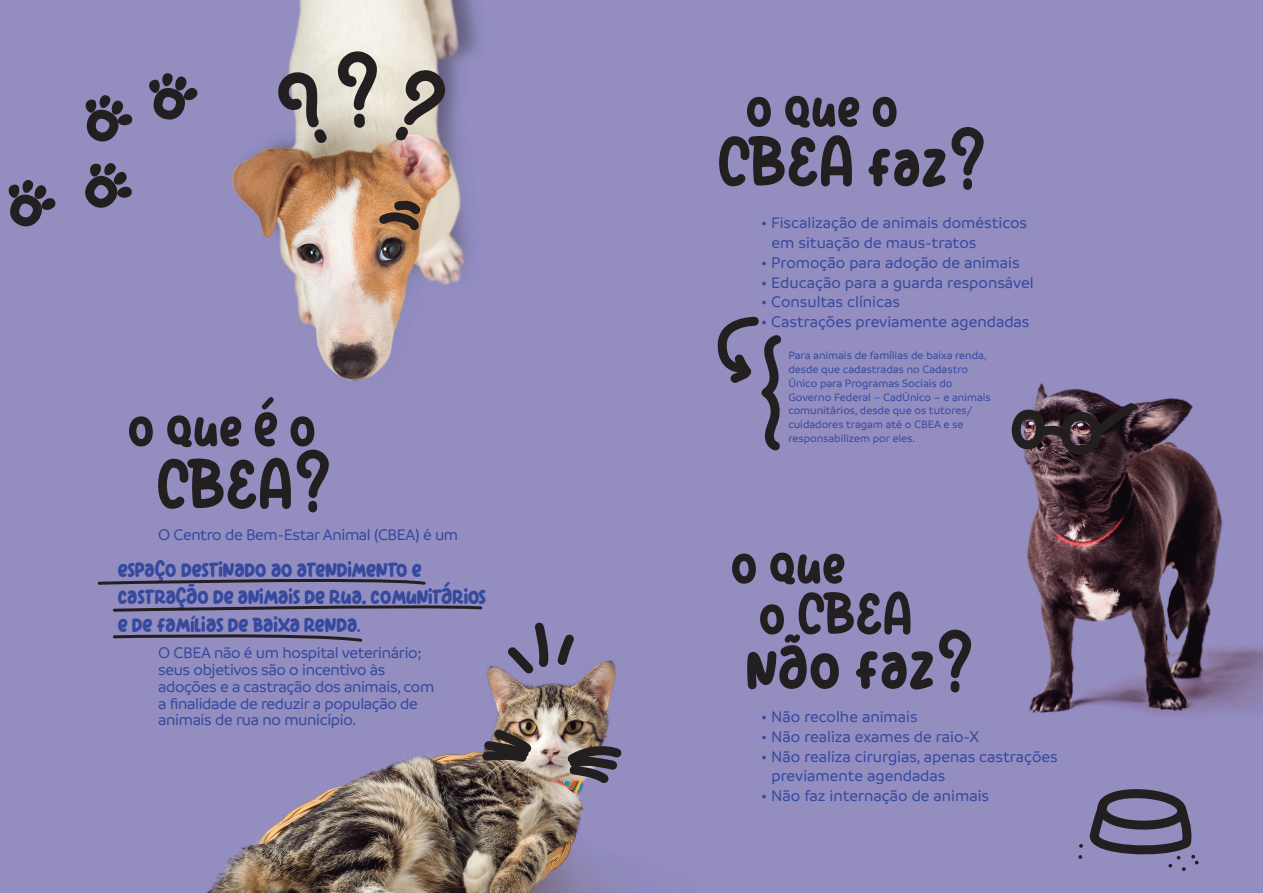
<style>
.page{position:relative;width:1263px;height:893px;background:#fff}
.page>*{position:absolute;margin:0;border:0;box-sizing:border-box;transform-origin:0 0}
.t1{font:71.7px "Sweet Cupcakealtdemo";color:#231f20}
.t2{font:60.45px "Sweet Cupcakealtdemo";color:#231f20}
.t3{font:26.55px/27.3px "Sweet Cupcakealtdemo";letter-spacing:-.02em;color:#35499e}
.t4{font:500 16.5px/19.8px "Branding";color:#35499e}
.t5{font:500 16.5px/16.8px "Branding";letter-spacing:-.02em;color:#35499e}
.t6{font:500 11.4px/13.8px "Branding";color:#35499e}
.s1{font-size:20.85px}
</style>
<div class="page">
<img style="left:0;top:0;width:1263px;height:893px">
<svg style="left:1005px;top:395px;width:140px;height:67px;background:#4c3d4b"></svg>
<svg style="left:372px;top:197px;width:56px;height:38px;background:#9b7250"></svg>
<svg style="left:503px;top:618px;width:75px;height:64px;background:#7e779f"></svg>
<svg style="left:563px;top:745px;width:65px;height:46px;background:#6f6877"></svg>
<svg style="left:478px;top:725px;width:61px;height:44px;background:#746865"></svg>
<svg style="left:96px;top:577px;width:332px;height:9px;background:#6e688b"></svg>
<svg style="left:111px;top:605px;width:373px;height:8px;background:#696484"></svg>
<svg style="left:111px;top:633px;width:253px;height:11px;background:#756f94"></svg>
<svg style="left:722px;top:312px;width:66px;height:146px;background:#7b759d"></svg>
<svg style="left:147px;top:72px;width:52px;height:55px;background:#686282"></svg>
<svg style="left:83px;top:94px;width:50px;height:53px;background:#655f7d"></svg>
<svg style="left:83px;top:161px;width:49px;height:50px;background:#615b78"></svg>
<svg style="left:7px;top:179px;width:50px;height:53px;background:#655f7d"></svg>
<svg style="left:1078px;top:782px;width:120px;height:89px;background:#736d92"></svg>
<svg style="left:269px;top:48px;width:184px;height:104px;background:#cdc5c2"></svg>
<h2 class="t2" style="left:129px;top:388px;width:191px">o que é o</h2>
<h1 class="t1" style="left:158px;top:440px;width:175px">CBEA?</h1>
<p class="t5" style="left:158px;top:526px;width:302px">O Centro de Bem-Estar Animal (CBEA) é um</p>
<h3 class="t3" style="left:118px;top:554px;width:370px">espaço destinado ao atendimento e castração de animais de rua, comunitários e de famílias de baixa renda<span class="s1">.</span></h3>
<p class="t5" style="left:158px;top:644px;width:278px">O CBEA não é um hospital veterinário; seus objetivos são o incentivo às adoções e a castração dos animais, com a finalidade de reduzir a população de animais de rua no município.</p>
<h2 class="t2" style="left:747px;top:69px;width:155px">o que o</h2>
<h1 class="t1" style="left:719px;top:117px;width:269px">CBEA faz?</h1>
<p class="t4" style="left:771px;top:213px;width:257px;text-indent:-10px">• Fiscalização de animais domésticos em situação de maus-tratos</p>
<p class="t4" style="left:761px;top:253px;width:260px">• Promoção para adoção de animais</p>
<p class="t4" style="left:761px;top:272px;width:274px">• Educação para a guarda responsável</p>
<p class="t4" style="left:761px;top:292px;width:140px">• Consultas clínicas</p>
<p class="t4" style="left:761px;top:312px;width:270px">• Castrações previamente agendadas</p>
<p class="t6" style="left:788px;top:349px;width:204px">Para animais de famílias de baixa renda, desde que cadastradas no Cadastro Único para Programas Sociais do Governo Federal – CadÚnico – e animais comunitários, desde que os tutores/ cuidadores tragam até o CBEA e se responsabilizem por eles.</p>
<h2 class="t2" style="left:732px;top:525px;width:117px">o que</h2>
<h2 class="t2" style="left:760px;top:576px;width:155px">o CBEA</h2>
<h1 class="t1" style="left:747px;top:620px;width:228px">não faz?</h1>
<p class="t4" style="left:761px;top:707px;width:158px">• Não recolhe animais</p>
<p class="t4" style="left:761px;top:726px;width:220px">• Não realiza exames de raio-X</p>
<p class="t4" style="left:771px;top:746px;width:288px;text-indent:-10px">• Não realiza cirurgias, apenas castrações previamente agendadas</p>
<p class="t4" style="left:761px;top:786px;width:230px">• Não faz internação de animais</p>
</div>
